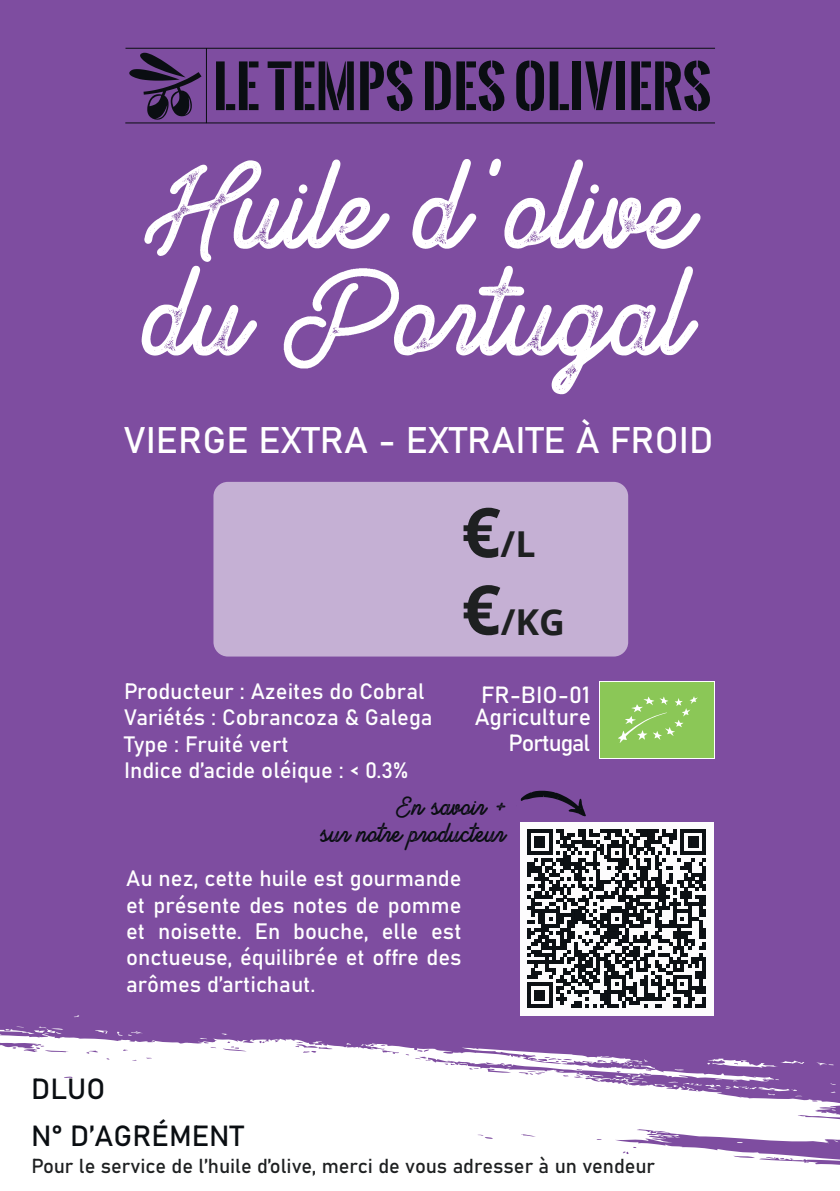
<style>
.page{position:relative;width:840px;height:1191px;background:#fff}
.page>*{position:absolute;margin:0;border:0;box-sizing:border-box;transform-origin:0 0}
.t1{font:101.6px/106.8px "Brandon Smith Stamp";color:#fff}
.t2{font:36.6px "Bahnschrift";color:#fff}
.t3{font:700 35.6px/77.4px "Open Sans";color:#1e2021}
.t4{font:28.8px/48px "Bahnschrift";color:#0a0e12}
.t5{font:23.2px/25.6px "Bahnschrift";color:#fff;text-align:right}
.t6{font:22px/26.4px "Bahnschrift";color:#fff;text-align:justify}
.t7{font:22px/26.4px "Brandon Smith Stamp";color:#0a0e12;text-align:right}
.t8{font:20px "Bahnschrift";color:#1e2021}
.s1{font-size:68.8px}
</style>
<div class="page">
<div style="left:0;top:0;width:839px;height:1191px;background:#7e4da0"></div>
<svg style="left:0;top:1035px;width:839px;height:156px;background:#efeaf3"></svg>
<svg style="left:828px;top:1083px;width:7px;height:2px"></svg>
<svg style="left:815px;top:1062px;width:18px;height:3px"></svg>
<svg style="left:666px;top:1136px;width:16px;height:2px"></svg>
<svg style="left:552px;top:1143px;width:15px;height:4px"></svg>
<svg style="left:518px;top:1140px;width:15px;height:4px"></svg>
<svg style="left:360px;top:1043px;width:4px;height:3px"></svg>
<svg style="left:312px;top:1040px;width:11px;height:4px"></svg>
<svg style="left:221px;top:1033px;width:7px;height:2px"></svg>
<svg style="left:115px;top:1031px;width:29px;height:5px"></svg>
<svg style="left:95px;top:1030px;width:13px;height:3px"></svg>
<svg style="left:0;top:1026px;width:63px;height:9px"></svg>
<svg style="left:457px;top:1047px;width:347px;height:49px"></svg>
<hr style="left:125px;top:122px;width:589px;height:1px;background:#0a0e12">
<svg style="left:129px;top:53px;width:72px;height:67px"></svg>
<hr style="left:206px;top:48px;width:1px;height:75px;background:#0a0e12">
<svg style="left:216px;top:61px;width:42px;height:49px"></svg>
<svg style="left:267px;top:61px;width:86px;height:49px"></svg>
<svg style="left:360px;top:60px;width:52px;height:51px"></svg>
<svg style="left:425px;top:61px;width:25px;height:49px"></svg>
<svg style="left:456px;top:60px;width:48px;height:51px"></svg>
<svg style="left:516px;top:61px;width:27px;height:50px"></svg>
<svg style="left:549px;top:61px;width:19px;height:49px"></svg>
<div style="left:572px;top:61px;width:9px;height:49px;background:#0a0e12"></div>
<svg style="left:585px;top:61px;width:27px;height:49px"></svg>
<div style="left:616px;top:61px;width:8px;height:49px;background:#0a0e12"></div>
<svg style="left:631px;top:60px;width:78px;height:51px"></svg>
<hr style="left:125px;top:48px;width:589px;height:1px;background:#0a0e12">
<div style="left:213px;top:482px;width:414px;height:174px;background:#c5b0d4;border-radius:14px"></div>
<svg style="left:599px;top:681px;width:115px;height:77px"></svg>
<div style="left:599px;top:682px;width:114px;height:75px;background:#8bc757"></div>
<svg style="left:618px;top:696px;width:79px;height:47px"></svg>
<svg style="left:520px;top:790px;width:65px;height:26px"></svg>
<div style="left:519px;top:822px;width:194px;height:193px;background:#fff"></div>
<svg style="left:527px;top:829px;width:178px;height:179px"></svg>
<h1 class="t1" style="left:144px;top:157px;width:549px">Huile d'olive du Portugal</h1>
<h2 class="t2" style="left:124px;top:412px;width:590px">VIERGE EXTRA - EXTRAITE À FROID</h2>
<h3 class="t3" style="left:461px;top:504px;width:105px"><span class="s1">€</span>/L <span class="s1">€</span>/KG</h3>
<p class="t6" style="left:124px;top:676px;width:310px;text-align:left">Producteur : Azeites do Cobral<br>Variétés : Cobrancoza &amp; Galega<br>Type : Fruité vert<br>Indice d’acide oléique : &lt; 0.3%</p>
<p class="t7" style="left:320px;top:794px;width:186px">En savoir +<br>sur notre producteur</p>
<p class="t5" style="left:481px;top:680px;width:110px">FR-BIO-01</p>
<p class="t5" style="left:474px;top:703px;width:118px">Agriculture<br>Portugal</p>
<p class="t6" style="left:126px;top:863px;width:337px">Au nez, cette huile est gourmande et présente des notes de pomme et noisette. En bouche, elle est onctueuse, équilibrée et offre des arômes d’artichaut.</p>
<h3 class="t4" style="left:31px;top:1062px;width:214px">DLUO<br>N° D’AGRÉMENT</h3>
<p class="t8" style="left:32px;top:1150px;width:624px">Pour le service de l’huile d’olive, merci de vous adresser à un vendeur</p>
</div>
